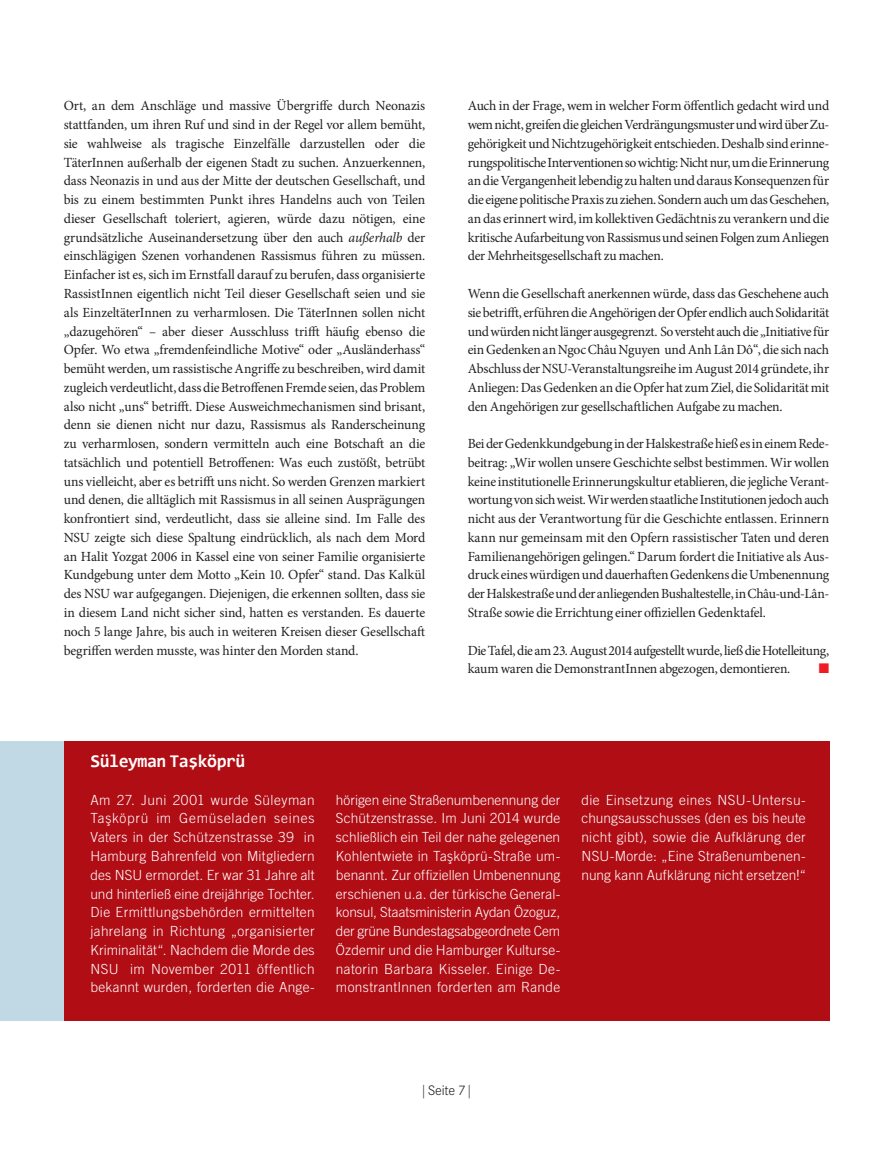
<style>
.page{position:relative;width:893px;height:1149px;background:#fff}
.page>*{position:absolute;margin:0;border:0;box-sizing:border-box;transform-origin:0 0}
.t1{font:700 18px "Consolas";letter-spacing:-.025em;color:#fff}
.t2{font:13.95px/18.8px "Minion Pro";letter-spacing:-.02em;color:#231f20;text-align:justify}
.t3{font:300 13.95px/18.8px "Trade Gothic LT Pro";letter-spacing:.02em;color:#fff;text-align:justify}
.t4{font:13.95px "Zapf Dingbats ITC";color:#ee1d23}
.t5{font:300 13.5px "Corporate SBQ";letter-spacing:-.02em;color:#231f20}
.s1{font-style:italic}
</style>
<div class="page">
<div style="left:64px;top:741px;width:765px;height:279px;background:#b00d15"></div>
<div style="left:0;top:741px;width:64px;height:279px;background:#c1d9e5"></div>
<p class="t2" style="left:64px;top:96px;width:363px">Ort, an dem Anschläge und massive Übergriffe durch Neonazis stattfanden, um ihren Ruf und sind in der Regel vor allem bemüht, sie wahlweise als tragische Einzelfälle darzustellen oder die TäterInnen außerhalb der eigenen Stadt zu suchen. Anzuerkennen, dass Neonazis in und aus der Mitte der deutschen Gesellschaft, und bis zu einem bestimmten Punkt ihres Handelns auch von Teilen dieser Gesellschaft toleriert, agieren, würde dazu nötigen, eine grundsätzliche Auseinandersetzung über den auch <span class="s1">außerhalb</span> der einschlägigen Szenen vorhandenen Rassismus führen zu müssen.<br>Einfacher ist es, sich im Ernstfall darauf zu berufen, dass organisierte RassistInnen eigentlich nicht Teil dieser Gesellschaft seien und sie als EinzeltäterInnen zu verharmlosen. Die TäterInnen sollen nicht „dazugehören“ – aber dieser Ausschluss trifft häufig ebenso die Opfer. Wo etwa „fremdenfeindliche Motive“ oder „Ausländerhass“ bemüht werden, um rassistische Angriffe zu beschreiben, wird damit zugleich verdeutlicht, dass die Betroffenen Fremde seien, das Problem also nicht „uns“ betrifft. Diese Ausweichmechanismen sind brisant, denn sie dienen nicht nur dazu, Rassismus als Randerscheinung zu verharmlosen, sondern vermitteln auch eine Botschaft an die tatsächlich und potentiell Betroffenen: Was euch zustößt, betrübt uns vielleicht, aber es betrifft uns nicht. So werden Grenzen markiert und denen, die alltäglich mit Rassismus in all seinen Ausprägungen konfrontiert sind, verdeutlicht, dass sie alleine sind. Im Falle des NSU zeigte sich diese Spaltung eindrücklich, als nach dem Mord an Halit Yozgat 2006 in Kassel eine von seiner Familie organisierte Kundgebung unter dem Motto „Kein 10. Opfer“ stand. Das Kalkül des NSU war aufgegangen. Diejenigen, die erkennen sollten, dass sie in diesem Land nicht sicher sind, hatten es verstanden. Es dauerte noch 5 lange Jahre, bis auch in weiteren Kreisen dieser Gesellschaft begriffen werden musste, was hinter den Morden stand.</p>
<p class="t2" style="left:468px;top:96px;width:363px">Auch in der Frage, wem in welcher Form öffentlich gedacht wird und wem nicht, greifen die gleichen Verdrängungsmuster und wird über Zu&shy;gehörigkeit und Nichtzugehörigkeit entschieden. Deshalb sind erinne&shy;rungspolitische Interventionen so wichtig: Nicht nur, um die Erinnerung an die Vergangenheit lebendig zu halten und daraus Konsequenzen für die eigene politische Praxis zu ziehen. Sondern auch um das Geschehen, an das erinnert wird, im kollektiven Gedächtnis zu verankern und die kritische Aufarbeitung von Rassismus und seinen Folgen zum Anliegen der Mehrheitsgesellschaft zu machen.</p>
<p class="t2" style="left:468px;top:284px;width:363px">Wenn die Gesellschaft anerkennen würde, dass das Geschehene auch sie betrifft, erführen die Angehörigen der Opfer endlich auch Solidarität und würden nicht länger ausgegrenzt. So versteht auch die „Initiative für ein Gedenken an Ngoc Châu Nguyen und Anh Lân Dô“, die sich nach Abschluss der NSU-Veranstaltungsreihe im August 2014 gründete, ihr Anliegen: Das Gedenken an die Opfer hat zum Ziel, die Solidarität mit den Angehörigen zur gesellschaftlichen Aufgabe zu machen.</p>
<p class="t2" style="left:468px;top:434px;width:363px">Bei der Gedenkkundgebung in der Halskestraße hieß es in einem Rede&shy;beitrag: „Wir wollen unsere Geschichte selbst bestimmen. Wir wollen keine institutionelle Erinnerungskultur etablieren, die jegliche Verant&shy;wortung von sich weist. Wir werden staatliche Institutionen jedoch auch nicht aus der Verantwortung für die Geschichte entlassen. Erinnern kann nur gemeinsam mit den Opfern rassistischer Taten und deren Familienangehörigen gelingen.“ Darum fordert die Initiative als Aus&shy;druck eines würdigen und dauerhaften Gedenkens die Umbenennung der Halskestraße und der anliegenden Bushaltestelle, in Châu-und-Lân-Straße sowie die Errichtung einer offiziellen Gedenktafel.</p>
<p class="t2" style="left:468px;top:640px;width:363px">Die Tafel, die am 23. August 2014 aufgestellt wurde, ließ die Hotelleitung, kaum waren die DemonstrantInnen abgezogen, demontieren.</p>
<p class="t4" style="left:819px;top:661px;width:12px">■</p>
<p class="t1" style="left:90px;top:749px;width:157px">Süleyman Taşköprü</p>
<p class="t3" style="left:90px;top:789px;width:226px">Am 27. Juni 2001 wurde Süleyman Taşköprü im Gemüseladen seines Vaters in der Schützenstrasse 39 in Hamburg Bahrenfeld von Mitgliedern des NSU ermordet. Er war 31 Jahre alt und hinterließ eine dreijährige Tochter.<br>Die Ermittlungsbehörden ermittelten jahrelang in Richtung „organisierter Kriminalität“. Nachdem die Morde des NSU im November 2011 öffentlich bekannt wurden, forderten die Ange-</p>
<p class="t3" style="left:336px;top:789px;width:226px">hörigen eine Straßenumbenennung der Schützenstrasse. Im Juni 2014 wurde schließlich ein Teil der nahe gelegenen Kohlentwiete in Taşköprü-Straße um&shy;benannt. Zur offiziellen Umbenennung erschienen u.a. der türkische General&shy;konsul, Staatsministerin Aydan Özoguz, der grüne Bundestagsabgeordnete Cem Özdemir und die Hamburger Kulturse&shy;natorin Barbara Kisseler. Einige De&shy;monstrantInnen forderten am Rande</p>
<p class="t3" style="left:581px;top:789px;width:226px">die Einsetzung eines NSU-Untersu&shy;chungsausschusses (den es bis heute nicht gibt), sowie die Aufklärung der NSU-Morde: „Eine Straßenumbenen&shy;nung kann Aufklärung nicht ersetzen!“</p>
<p class="t5" style="left:422px;top:1082px;width:50px">| Seite 7 |</p>
</div>
